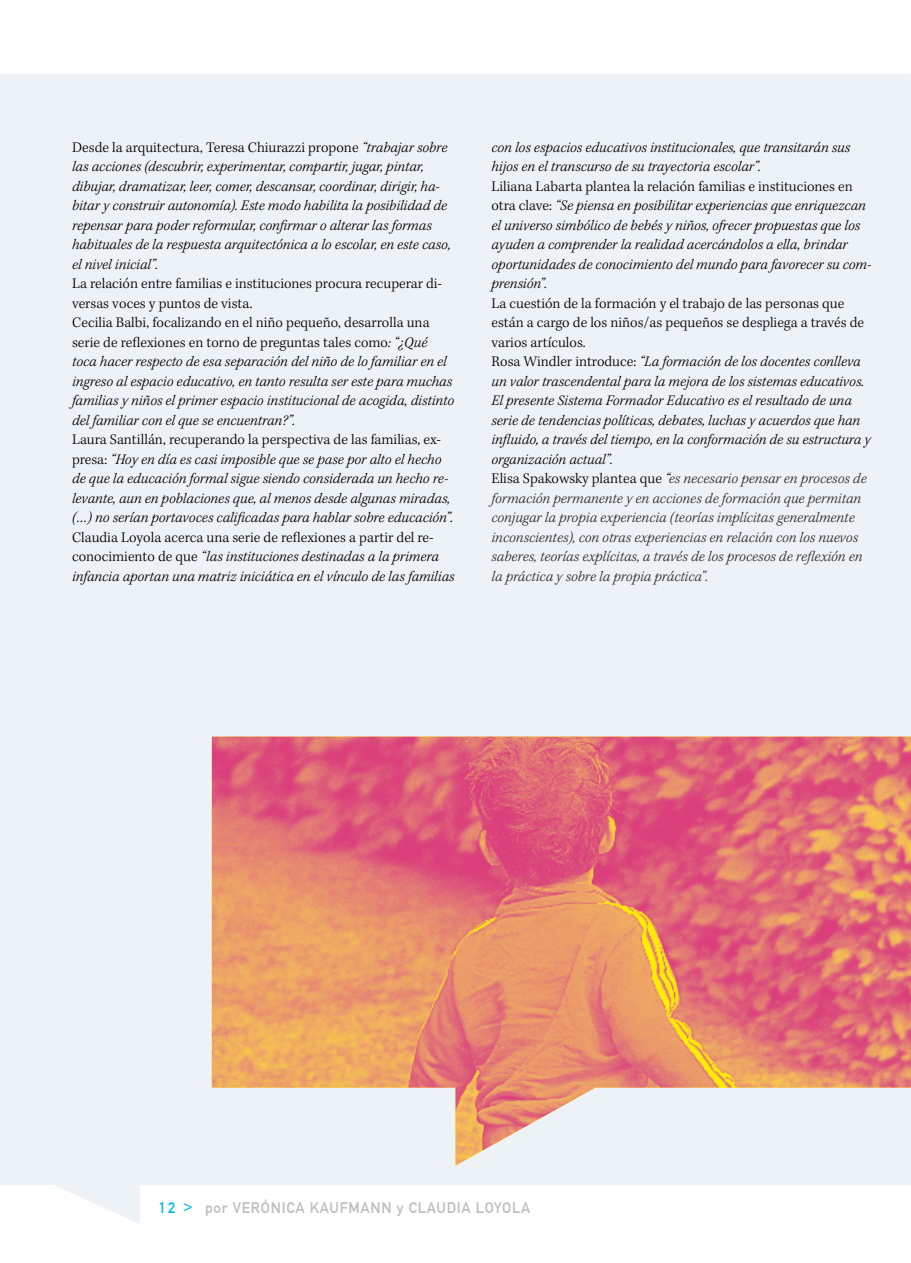
<style>
.page{position:relative;width:911px;height:1263px;background:#fff}
.page>*{position:absolute;margin:0;border:0;box-sizing:border-box;transform-origin:0 0}
.t1{font:italic 300 15px/19.5px "Kepler Std";color:#000}
.t2{font:italic 300 15px/19.5px "Kepler Std";color:#2f2a2b}
.t3{font:15px "DIN1451 Mittelschrift";letter-spacing:.05em;color:#bcbec0}
.s1{font-style:normal}
.s2{font-style:normal;color:#000}
.s3{color:#000}
.s4{color:#00b3f0}
</style>
<div class="page">
<div style="left:0;top:73px;width:911px;height:1151px;background:#edf2f7"></div>
<img style="left:212px;top:737px;width:699px;height:429px">
<p class="t1" style="left:72px;top:138px;width:380px"><span class="s1">Desde la arquitectura, Teresa Chiurazzi propone</span> “trabajar sobre las acciones (descubrir, experimentar, compartir, jugar, pintar, dibujar, dramatizar, leer, comer, descansar, coordinar, dirigir, ha&shy;bitar y construir autonomía). Este modo habilita la posibilidad de repensar para poder reformular, confirmar o alterar las formas habituales de la respuesta arquitectónica a lo escolar, en este caso, el nivel inicial”.</p>
<p class="t1" style="left:72px;top:274px;width:384px"><span class="s1">La relación entre familias e instituciones procura recuperar di&shy;versas voces y puntos de vista.<br>Cecilia Balbi, focalizando en el niño pequeño, desarrolla una serie de reflexiones en torno de preguntas tales como</span>: “¿Qué toca hacer respecto de esa separación del niño de lo familiar en el ingreso al espacio educativo, en tanto resulta ser este para muchas familias y niños el primer espacio institucional de acogida, distinto del familiar con el que se encuentran?”.</p>
<p class="t1" style="left:72px;top:430px;width:383px"><span class="s1">Laura Santillán, recuperando la perspectiva de las familias, ex&shy;presa:</span> “Hoy en día es casi imposible que se pase por alto el hecho de que la educación formal sigue siendo considerada un hecho re&shy;levante, aun en poblaciones que, al menos desde algunas miradas, (…) no serían portavoces calificadas para hablar sobre educación”.</p>
<p class="t1" style="left:72px;top:528px;width:384px"><span class="s1">Claudia Loyola acerca una serie de reflexiones a partir del re&shy;conocimiento de que</span> “las instituciones destinadas a la primera infancia aportan una matriz iniciática en el vínculo de las familias</p>
<p class="t1" style="left:491px;top:138px;width:360px">con los espacios educativos institucionales, que transitarán sus hijos en el transcurso de su trayectoria escolar”.</p>
<p class="t1" style="left:491px;top:177px;width:381px"><span class="s1">Liliana Labarta plantea la relación familias e instituciones en otra clave:</span> “Se piensa en posibilitar experiencias que enriquezcan el universo simbólico de bebés y niños, ofrecer propuestas que los ayuden a comprender la realidad acercándolos a ella, brindar oportunidades de conocimiento del mundo para favorecer su com&shy;prensión”.</p>
<p class="t2" style="left:491px;top:294px;width:381px"><span class="s2">La cuestión de la formación y el trabajo de las personas que están a cargo de los niños/as pequeños se despliega a través de varios artículos.<br>Rosa Windler introduce:</span> <span class="s3">“La formación de los docentes conlleva un valor trascendental para la mejora de los sistemas educativos.<br>El presente Sistema Formador Educativo es el resultado de una serie de tendencias políticas, debates, luchas y acuerdos que han influido, a través del tiempo, en la conformación de su estructura y organización actual”.<br></span><span class="s2">Elisa Spakowsky plantea que</span> <span class="s3">“</span>es necesario pensar en procesos de formación permanente y en acciones de formación que permitan conjugar la propia experiencia (teorías implícitas generalmente inconscientes), con otras experiencias en relación con los nuevos saberes, teorías explícitas, a través de los procesos de reflexión en la práctica y sobre la propia práctica”.</p>
<p class="t3" style="left:159px;top:1199px;width:373px"><span class="s4">12 &gt;</span> POR VERÓNICA KAUFMANN Y CLAUDIA LOYOLA</p>
</div>
